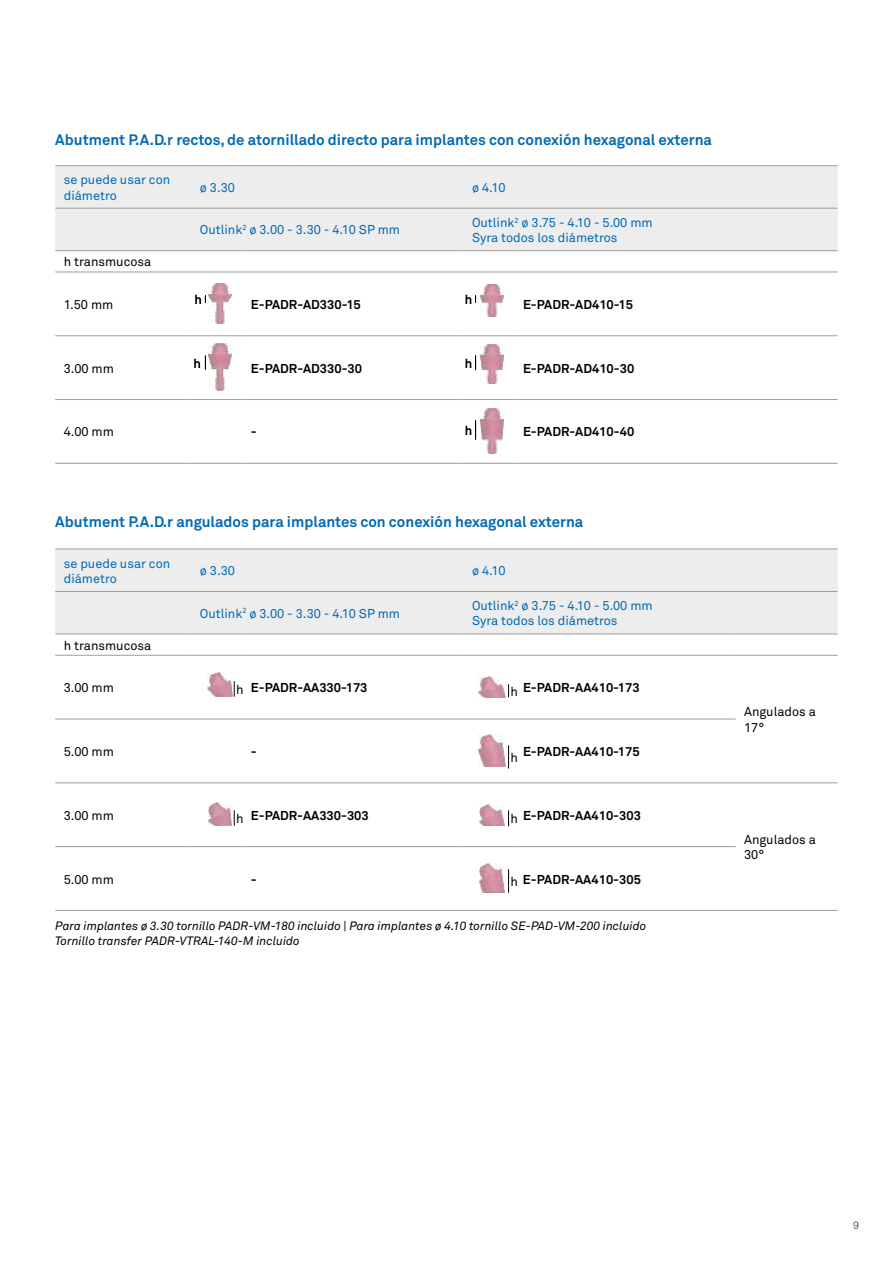
<style>
.page{position:relative;width:893px;height:1263px;background:#fff}
.page>*{position:absolute;margin:0;border:0;box-sizing:border-box;transform-origin:0 0}
.t1{font:700 15px "Akkurat Pro";color:#0069b4}
.t2{font:12.75px/15.3px "Akkurat Pro";color:#0069b4}
.t3{font:700 12.75px "Akkurat Pro";color:#000}
.t4{font:12.75px/15.3px "Akkurat Pro";color:#000}
.t5{font:italic 12px/14.4px "Akkurat Pro";color:#000}
.t6{font:10.5px "Akkurat Light Pro";color:#000}
</style>
<div class="page">
<img style="left:207px;top:673px;width:26px;height:24px">
<img style="left:479px;top:676px;width:27px;height:21px">
<img style="left:479px;top:734px;width:26px;height:32px">
<img style="left:209px;top:803px;width:23px;height:23px">
<img style="left:480px;top:804px;width:24px;height:22px">
<img style="left:480px;top:864px;width:24px;height:28px">
<img style="left:208px;top:284px;width:24px;height:39px">
<img style="left:480px;top:284px;width:24px;height:32px">
<img style="left:208px;top:344px;width:24px;height:47px">
<img style="left:480px;top:344px;width:24px;height:39px">
<img style="left:480px;top:409px;width:24px;height:44px">
<div style="left:55px;top:550px;width:783px;height:84px;background:#ededed"></div>
<hr style="left:55px;top:719px;width:136px;height:1px;background:#9d9d9c">
<hr style="left:191px;top:719px;width:51px;height:1px;background:#9d9d9c">
<hr style="left:242px;top:719px;width:221px;height:1px;background:#9d9d9c">
<hr style="left:463px;top:719px;width:51px;height:1px;background:#9d9d9c">
<hr style="left:514px;top:719px;width:222px;height:1px;background:#9d9d9c">
<hr style="left:55px;top:782px;width:136px;height:1px;background:#9d9d9c">
<hr style="left:191px;top:782px;width:51px;height:1px;background:#9d9d9c">
<hr style="left:242px;top:782px;width:221px;height:1px;background:#9d9d9c">
<hr style="left:463px;top:782px;width:51px;height:1px;background:#9d9d9c">
<hr style="left:514px;top:782px;width:222px;height:1px;background:#9d9d9c">
<hr style="left:55px;top:846px;width:136px;height:1px;background:#9d9d9c">
<hr style="left:191px;top:846px;width:51px;height:1px;background:#9d9d9c">
<hr style="left:242px;top:846px;width:221px;height:1px;background:#9d9d9c">
<hr style="left:463px;top:846px;width:51px;height:1px;background:#9d9d9c">
<hr style="left:514px;top:846px;width:222px;height:1px;background:#9d9d9c">
<hr style="left:736px;top:910px;width:102px;height:1px;background:#9d9d9c">
<hr style="left:191px;top:591px;width:51px;height:1px;background:#9d9d9c">
<hr style="left:242px;top:591px;width:221px;height:1px;background:#9d9d9c">
<hr style="left:191px;top:634px;width:51px;height:1px;background:#9d9d9c">
<hr style="left:242px;top:634px;width:221px;height:1px;background:#9d9d9c">
<hr style="left:463px;top:591px;width:51px;height:1px;background:#9d9d9c">
<hr style="left:514px;top:591px;width:222px;height:1px;background:#9d9d9c">
<hr style="left:463px;top:634px;width:51px;height:1px;background:#9d9d9c">
<hr style="left:514px;top:634px;width:222px;height:1px;background:#9d9d9c">
<hr style="left:55px;top:549px;width:136px;height:1px;background:#9d9d9c">
<hr style="left:191px;top:549px;width:51px;height:1px;background:#9d9d9c">
<hr style="left:242px;top:549px;width:221px;height:1px;background:#9d9d9c">
<hr style="left:463px;top:549px;width:51px;height:1px;background:#9d9d9c">
<hr style="left:514px;top:549px;width:222px;height:1px;background:#9d9d9c">
<hr style="left:736px;top:549px;width:102px;height:1px;background:#9d9d9c">
<hr style="left:55px;top:591px;width:136px;height:1px;background:#9d9d9c">
<hr style="left:736px;top:591px;width:102px;height:1px;background:#9d9d9c">
<hr style="left:55px;top:634px;width:136px;height:1px;background:#9d9d9c">
<hr style="left:736px;top:634px;width:102px;height:1px;background:#9d9d9c">
<hr style="left:736px;top:782px;width:102px;height:1px;background:#9d9d9c">
<hr style="left:55px;top:655px;width:136px;height:1px;background:#9d9d9c">
<hr style="left:191px;top:655px;width:51px;height:1px;background:#9d9d9c">
<hr style="left:242px;top:655px;width:221px;height:1px;background:#9d9d9c">
<hr style="left:463px;top:655px;width:51px;height:1px;background:#9d9d9c">
<hr style="left:514px;top:655px;width:222px;height:1px;background:#9d9d9c">
<hr style="left:736px;top:655px;width:102px;height:1px;background:#9d9d9c">
<hr style="left:55px;top:910px;width:136px;height:1px;background:#9d9d9c">
<hr style="left:191px;top:910px;width:51px;height:1px;background:#9d9d9c">
<hr style="left:242px;top:910px;width:221px;height:1px;background:#9d9d9c">
<hr style="left:463px;top:910px;width:51px;height:1px;background:#9d9d9c">
<hr style="left:514px;top:910px;width:222px;height:1px;background:#9d9d9c">
<div style="left:55px;top:166px;width:783px;height:84px;background:#ededed"></div>
<hr style="left:191px;top:272px;width:51px;height:1px;background:#9d9d9c">
<hr style="left:242px;top:272px;width:221px;height:1px;background:#9d9d9c">
<hr style="left:463px;top:272px;width:51px;height:1px;background:#9d9d9c">
<hr style="left:514px;top:272px;width:324px;height:1px;background:#9d9d9c">
<hr style="left:55px;top:335px;width:136px;height:1px;background:#9d9d9c">
<hr style="left:191px;top:335px;width:51px;height:1px;background:#9d9d9c">
<hr style="left:242px;top:335px;width:221px;height:1px;background:#9d9d9c">
<hr style="left:463px;top:335px;width:51px;height:1px;background:#9d9d9c">
<hr style="left:514px;top:335px;width:324px;height:1px;background:#9d9d9c">
<hr style="left:55px;top:399px;width:136px;height:1px;background:#9d9d9c">
<hr style="left:191px;top:399px;width:51px;height:1px;background:#9d9d9c">
<hr style="left:242px;top:399px;width:221px;height:1px;background:#9d9d9c">
<hr style="left:463px;top:399px;width:51px;height:1px;background:#9d9d9c">
<hr style="left:514px;top:399px;width:324px;height:1px;background:#9d9d9c">
<hr style="left:55px;top:165px;width:136px;height:1px;background:#9d9d9c">
<hr style="left:191px;top:165px;width:51px;height:1px;background:#9d9d9c">
<hr style="left:242px;top:165px;width:221px;height:1px;background:#9d9d9c">
<hr style="left:463px;top:165px;width:51px;height:1px;background:#9d9d9c">
<hr style="left:514px;top:165px;width:324px;height:1px;background:#9d9d9c">
<hr style="left:55px;top:208px;width:136px;height:1px;background:#9d9d9c">
<hr style="left:55px;top:250px;width:136px;height:1px;background:#9d9d9c">
<hr style="left:191px;top:208px;width:51px;height:1px;background:#9d9d9c">
<hr style="left:242px;top:208px;width:221px;height:1px;background:#9d9d9c">
<hr style="left:191px;top:250px;width:51px;height:1px;background:#9d9d9c">
<hr style="left:242px;top:250px;width:221px;height:1px;background:#9d9d9c">
<hr style="left:463px;top:208px;width:51px;height:1px;background:#9d9d9c">
<hr style="left:514px;top:208px;width:324px;height:1px;background:#9d9d9c">
<hr style="left:463px;top:250px;width:51px;height:1px;background:#9d9d9c">
<hr style="left:514px;top:250px;width:324px;height:1px;background:#9d9d9c">
<hr style="left:55px;top:272px;width:136px;height:1px;background:#9d9d9c">
<hr style="left:55px;top:463px;width:136px;height:1px;background:#9d9d9c">
<hr style="left:191px;top:463px;width:51px;height:1px;background:#9d9d9c">
<hr style="left:242px;top:463px;width:221px;height:1px;background:#9d9d9c">
<hr style="left:463px;top:463px;width:51px;height:1px;background:#9d9d9c">
<hr style="left:514px;top:463px;width:324px;height:1px;background:#9d9d9c">
<svg style="left:205px;top:356px;width:1px;height:13px"></svg>
<svg style="left:475px;top:356px;width:1px;height:14px"></svg>
<svg style="left:475px;top:421px;width:1px;height:18px"></svg>
<svg style="left:234px;top:682px;width:1px;height:14px"></svg>
<svg style="left:234px;top:811px;width:1px;height:14px"></svg>
<svg style="left:508px;top:685px;width:1px;height:12px"></svg>
<svg style="left:508px;top:811px;width:1px;height:15px"></svg>
<svg style="left:508px;top:869px;width:1px;height:23px"></svg>
<svg style="left:508px;top:746px;width:1px;height:22px"></svg>
<p class="t1" style="left:55px;top:130px;width:658px">Abutment P.A.D.r rectos, de atornillado directo para implantes con conexión hexagonal externa</p>
<p class="t2" style="left:64px;top:173px;width:108px">se puede usar con diámetro</p>
<p class="t2" style="left:200px;top:180px;width:37px">ø 3.30</p>
<p class="t2" style="left:472px;top:180px;width:35px">ø 4.10</p>
<p class="t2" style="left:200px;top:223px;width:202px">Outlink<sup>2</sup> ø 3.00 - 3.30 - 4.10 SP mm</p>
<p class="t2" style="left:472px;top:215px;width:182px">Outlink<sup>2</sup> ø 3.75 - 4.10 - 5.00 mm<br>Syra todos los diámetros</p>
<p class="t4" style="left:64px;top:255px;width:89px">h transmucosa</p>
<p class="t4" style="left:64px;top:297px;width:51px">1.50 mm</p>
<p class="t3" style="left:251px;top:296px;width:112px">E-PADR-AD330-15</p>
<p class="t3" style="left:523px;top:296px;width:112px">E-PADR-AD410-15</p>
<p class="t4" style="left:194px;top:292px;width:9px">h</p>
<p class="t4" style="left:465px;top:292px;width:9px">h</p>
<p class="t4" style="left:193px;top:356px;width:9px">h</p>
<p class="t4" style="left:465px;top:356px;width:9px">h</p>
<p class="t4" style="left:64px;top:361px;width:52px">3.00 mm</p>
<p class="t3" style="left:251px;top:360px;width:113px">E-PADR-AD330-30</p>
<p class="t3" style="left:523px;top:360px;width:113px">E-PADR-AD410-30</p>
<p class="t4" style="left:465px;top:423px;width:9px">h</p>
<p class="t4" style="left:64px;top:425px;width:52px">4.00 mm</p>
<p class="t3" style="left:251px;top:424px;width:7px">-</p>
<p class="t3" style="left:523px;top:424px;width:113px">E-PADR-AD410-40</p>
<p class="t1" style="left:55px;top:513px;width:530px">Abutment P.A.D.r angulados para implantes con conexión hexagonal externa</p>
<p class="t2" style="left:64px;top:556px;width:108px">se puede usar con diámetro</p>
<p class="t2" style="left:200px;top:563px;width:37px">ø 3.30</p>
<p class="t2" style="left:472px;top:563px;width:35px">ø 4.10</p>
<p class="t2" style="left:200px;top:606px;width:202px">Outlink<sup>2</sup> ø 3.00 - 3.30 - 4.10 SP mm</p>
<p class="t2" style="left:472px;top:598px;width:182px">Outlink<sup>2</sup> ø 3.75 - 4.10 - 5.00 mm<br>Syra todos los diámetros</p>
<p class="t4" style="left:64px;top:638px;width:89px">h transmucosa</p>
<p class="t4" style="left:64px;top:680px;width:52px">3.00 mm</p>
<p class="t3" style="left:251px;top:680px;width:118px">E-PADR-AA330-173</p>
<p class="t3" style="left:523px;top:680px;width:118px">E-PADR-AA410-173</p>
<p class="t4" style="left:236px;top:682px;width:9px">h</p>
<p class="t4" style="left:510px;top:684px;width:9px">h</p>
<p class="t4" style="left:64px;top:744px;width:52px">5.00 mm</p>
<p class="t3" style="left:251px;top:743px;width:7px">-</p>
<p class="t3" style="left:523px;top:743px;width:118px">E-PADR-AA410-175</p>
<p class="t4" style="left:510px;top:750px;width:9px">h</p>
<p class="t4" style="left:64px;top:808px;width:52px">3.00 mm</p>
<p class="t3" style="left:251px;top:807px;width:119px">E-PADR-AA330-303</p>
<p class="t3" style="left:523px;top:807px;width:119px">E-PADR-AA410-303</p>
<p class="t4" style="left:236px;top:811px;width:9px">h</p>
<p class="t4" style="left:510px;top:812px;width:9px">h</p>
<p class="t4" style="left:64px;top:872px;width:52px">5.00 mm</p>
<p class="t3" style="left:251px;top:871px;width:7px">-</p>
<p class="t3" style="left:523px;top:871px;width:119px">E-PADR-AA410-305</p>
<p class="t4" style="left:510px;top:874px;width:9px">h</p>
<p class="t5" style="left:55px;top:919px;width:592px">Para implantes ø 3.30 tornillo PADR-VM-180 incluido | Para implantes ø 4.10 tornillo SE-PAD-VM-200 incluido<br>Tornillo transfer PADR-VTRAL-140-M incluido</p>
<p class="t4" style="left:744px;top:705px;width:73px">Angulados a<br>17°</p>
<p class="t4" style="left:744px;top:832px;width:73px">Angulados a<br>30°</p>
<p class="t6" style="left:853px;top:1219px;width:7px">9</p>
</div>
